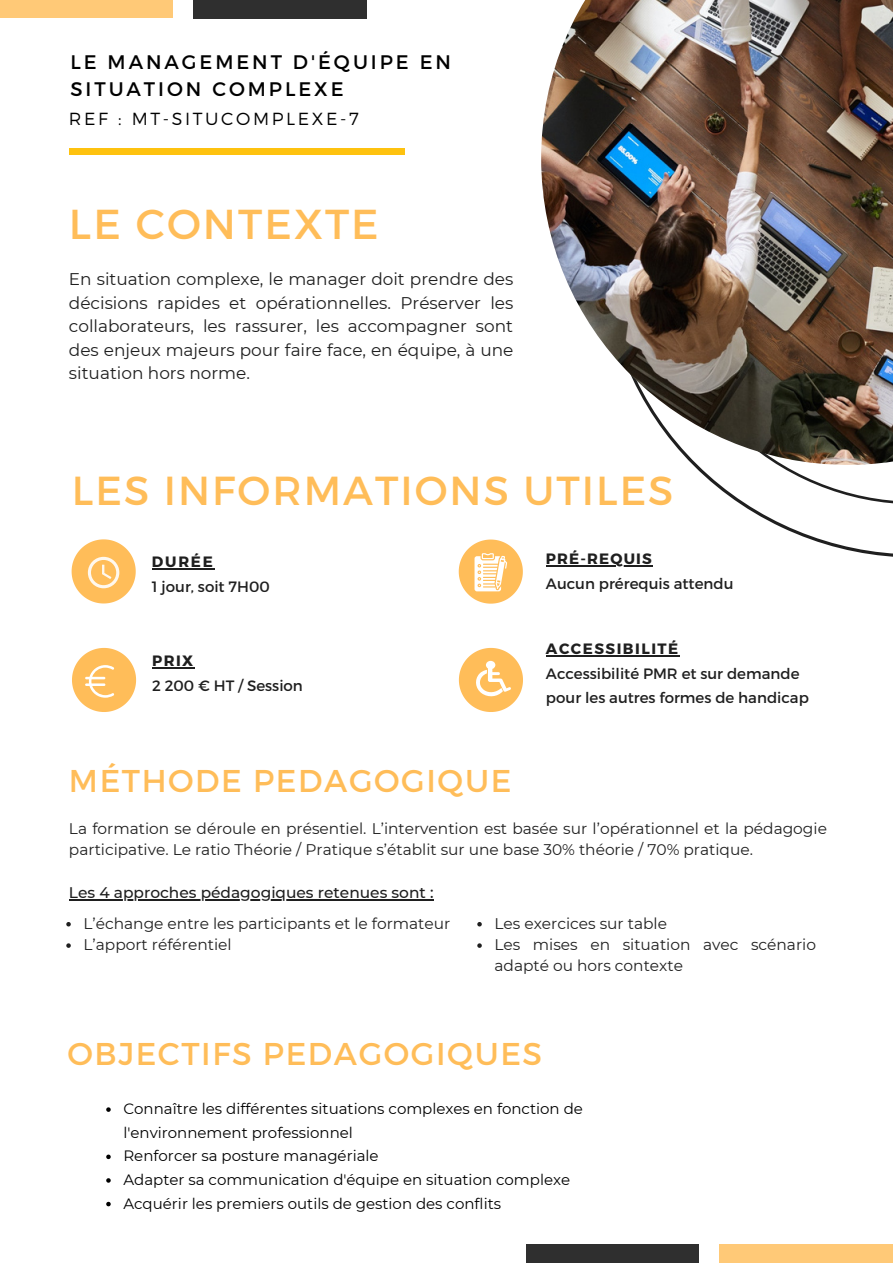
<style>
.page{position:relative;width:893px;height:1264px;background:#fff}
.page>*{position:absolute;margin:0;border:0;box-sizing:border-box;transform-origin:0 0}
.t1{font:41.85px "Montserrat";letter-spacing:.05em;color:#ffbd59}
.t2{font:40.5px "Montserrat";letter-spacing:.05em;color:#ffbd59}
.t3{font:31.5px "Montserrat";letter-spacing:.05em;color:#ffbd59}
.t4{font:19.65px/27px "Montserrat";letter-spacing:.15em;color:#000}
.t5{font:300 17.55px "Montserrat";letter-spacing:.15em;color:#000}
.t6{font:16.95px/23.5px "Montserrat";color:#1f1f1f;text-align:justify}
.t7{font:15.45px/21.3px "Montserrat";color:#1f1f1f}
.t8{font:500 15.45px "Montserrat";color:#1f1f1f}
.t9{font:15px/23.5px "Montserrat";color:#000}
.t10{font:15px/24.8px "Montserrat";color:#1f1f1f}
.t11{font:700 15px "Montserrat";letter-spacing:.1em;color:#1f1f1f}
.t12{font:700 15px "Montserrat";letter-spacing:.075em;color:#1f1f1f}
</style>
<div class="page">
<svg style="left:546px;top:465px;width:346px;height:102px"></svg>
<img style="left:541px;top:0;width:351px;height:465px">
<div style="left:70px;top:148px;width:335px;height:6px;background:#fec20f"></div>
<svg style="left:72px;top:648px;width:64px;height:64px"></svg>
<svg style="left:72px;top:539px;width:64px;height:64px"></svg>
<svg style="left:459px;top:648px;width:64px;height:64px"></svg>
<svg style="left:458px;top:539px;width:65px;height:64px"></svg>
<svg style="left:106px;top:1107px;width:5px;height:4px"></svg>
<svg style="left:106px;top:1154px;width:5px;height:5px"></svg>
<svg style="left:106px;top:1178px;width:5px;height:4px"></svg>
<svg style="left:106px;top:1201px;width:5px;height:5px"></svg>
<div style="left:0;top:0;width:173px;height:18px;background:#ffc977"></div>
<div style="left:194px;top:0;width:172px;height:18px;background:#2f2f2f"></div>
<div style="left:719px;top:1244px;width:173px;height:18px;background:#ffc977"></div>
<div style="left:526px;top:1244px;width:172px;height:18px;background:#2f2f2f"></div>
<hr style="left:152px;top:568px;width:63px;height:1px;background:#1f1f1f">
<hr style="left:152px;top:667px;width:43px;height:1px;background:#1f1f1f">
<hr style="left:546px;top:565px;width:106px;height:1px;background:#1f1f1f">
<hr style="left:546px;top:655px;width:133px;height:1px;background:#1f1f1f">
<hr style="left:69px;top:899px;width:364px;height:1px;background:#1f1f1f">
<svg style="left:66px;top:922px;width:5px;height:4px"></svg>
<svg style="left:66px;top:943px;width:5px;height:4px"></svg>
<svg style="left:477px;top:922px;width:5px;height:4px"></svg>
<svg style="left:477px;top:943px;width:5px;height:4px"></svg>
<p class="t4" style="left:70px;top:47px;width:382px">LE MANAGEMENT D'ÉQUIPE EN<br>SITUATION COMPLEXE</p>
<p class="t5" style="left:69px;top:107px;width:291px">REF : MT-SITUCOMPLEXE-7</p>
<h1 class="t1" style="left:69px;top:197px;width:311px">LE CONTEXTE</h1>
<p class="t6" style="left:69px;top:267px;width:446px">En situation complexe, le manager doit prendre des décisions rapides et opérationnelles. Préserver les collaborateurs, les rassurer, les accompagner sont des enjeux majeurs pour faire face, en équipe, à une situation hors norme.</p>
<h2 class="t2" style="left:72px;top:464px;width:603px">LES INFORMATIONS UTILES</h2>
<p class="t11" style="left:152px;top:552px;width:63px">DURÉE</p>
<p class="t10" style="left:152px;top:573px;width:119px">1 jour, soit 7H00</p>
<p class="t11" style="left:152px;top:651px;width:43px">PRIX</p>
<p class="t10" style="left:152px;top:672px;width:152px">2 200 € HT / Session</p>
<h3 class="t3" style="left:69px;top:759px;width:444px">MÉTHODE PEDAGOGIQUE</h3>
<p class="t12" style="left:546px;top:549px;width:107px">PRÉ-REQUIS</p>
<p class="t10" style="left:546px;top:570px;width:189px">Aucun prérequis attendu</p>
<p class="t11" style="left:546px;top:639px;width:134px">ACCESSIBILITÉ</p>
<p class="t10" style="left:546px;top:660px;width:264px">Accessibilité PMR et sur demande pour les autres formes de handicap</p>
<p class="t7" style="left:69px;top:818px;width:759px">La formation se déroule en présentiel. L’intervention est basée sur l’opérationnel et la pédagogie participative. Le ratio Théorie / Pratique s’établit sur une base 30% théorie / 70% pratique.</p>
<p class="t8" style="left:69px;top:883px;width:366px">Les 4 approches pédagogiques retenues sont :</p>
<p class="t7" style="left:83px;top:912px;width:368px">L’échange entre les participants et le formateur<br>L’apport référentiel</p>
<p class="t7" style="left:494px;top:912px;width:323px">Les exercices sur table<br>Les mises en situation avec scénario adapté ou hors contexte</p>
<h3 class="t3" style="left:67px;top:1033px;width:476px">OBJECTIFS PEDAGOGIQUES</h3>
<p class="t9" style="left:123px;top:1096px;width:461px">Connaître les différentes situations complexes en fonction de l'environnement professionnel<br>Renforcer sa posture managériale<br>Adapter sa communication d'équipe en situation complexe Acquérir les premiers outils de gestion des conflits</p>
</div>
